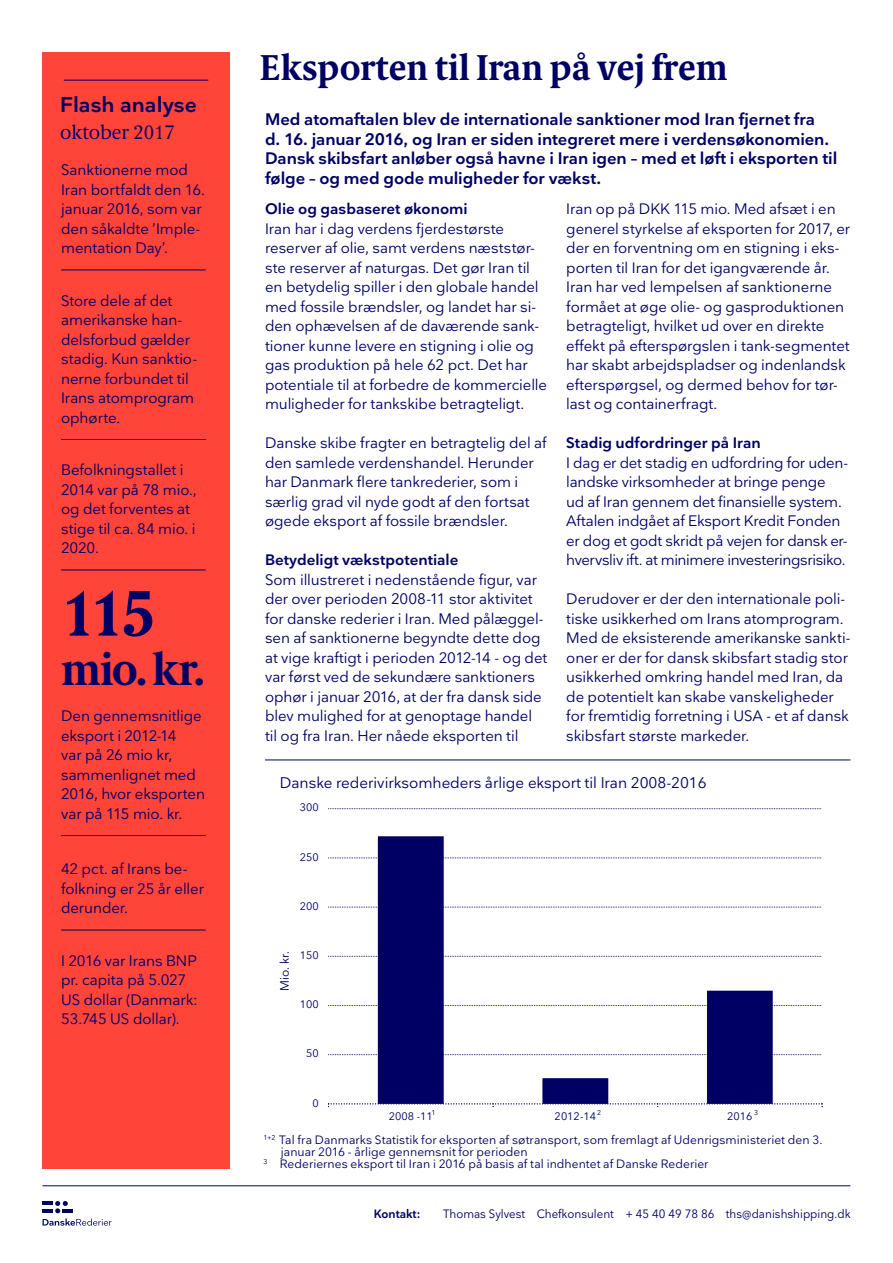
<style>
.page{position:relative;width:893px;height:1263px;background:#fff}
.page>*{position:absolute;margin:0;border:0;box-sizing:border-box;transform-origin:0 0}
.t1{font:700 64.5px "Berlingske Serif Text";color:#000064}
.t2{font:700 45px "Berlingske Serif Text";color:#000064}
.t3{font:700 36px "Berlingske Serif Text";color:#000064}
.t4{font:600 21px "Nationale";color:#000064}
.t5{font:300 19.5px "Berlingske Serif Text";color:#000064}
.t6{font:600 16.5px/19.5px "Nationale";letter-spacing:-.005em;color:#000064}
.t7{font:15.3px "Nationale";color:#000064}
.t8{font:15px/19.5px "Nationale";letter-spacing:-.005em;color:#000064}
.t9{font:600 15px "Nationale";color:#000064}
.t10{font:12px "Nationale";letter-spacing:.005em;color:#000064}
.t11{font:12px "Nationale";letter-spacing:.005em;color:#000064;scale:.96 1}
.t12{font:600 12px "Nationale";color:#000064;scale:.96 1}
.t13{font:10.8px "Nationale";letter-spacing:.005em;color:#000064}
.t14{font:7.05px "Nationale";color:#000064}
</style>
<div class="page">
<svg style="left:329px;top:1054px;width:493px;height:1px"></svg>
<svg style="left:329px;top:1005px;width:493px;height:1px"></svg>
<svg style="left:329px;top:956px;width:493px;height:1px"></svg>
<svg style="left:329px;top:907px;width:493px;height:1px"></svg>
<svg style="left:329px;top:857px;width:493px;height:1px"></svg>
<svg style="left:329px;top:808px;width:493px;height:1px"></svg>
<svg style="left:378px;top:836px;width:395px;height:267px"></svg>
<svg style="left:328px;top:1103px;width:495px;height:4px"></svg>
<svg style="left:43px;top:1201px;width:69px;height:25px"></svg>
<div style="left:43px;top:53px;width:187px;height:1116px;background:#ff4439"></div>
<hr style="left:64px;top:80px;width:144px;height:1px;background:#000064">
<hr style="left:43px;top:1185px;width:807px;height:1px;background:#000064">
<hr style="left:61px;top:270px;width:145px;height:1px;background:#000064">
<hr style="left:61px;top:439px;width:145px;height:1px;background:#000064">
<hr style="left:61px;top:570px;width:145px;height:1px;background:#000064">
<hr style="left:61px;top:835px;width:145px;height:1px;background:#000064">
<hr style="left:61px;top:930px;width:145px;height:1px;background:#000064">
<hr style="left:265px;top:759px;width:585px;height:1px;background:#000064">
<h3 class="t4" style="left:60px;top:91px;width:138px">Flash analyse</h3>
<h3 class="t5" style="left:60px;top:119px;width:116px">oktober 2017</h3>
<p class="t8" style="left:61px;top:160px;width:145px">Sanktionerne mod<br>Iran bortfaldt den 16. januar 2016, som var den såkaldte ’Imple&shy;mentation Day’.</p>
<p class="t8" style="left:61px;top:290px;width:137px">Store dele af det amerikanske han&shy;delsforbud gælder stadig. Kun sanktio&shy;nerne forbundet til<br>Irans atomprogram ophørte.</p>
<p class="t8" style="left:61px;top:460px;width:137px">Befolkningstallet i<br>2014 var på 78 mio., og det forventes at stige til ca. 84 mio. i<br>2020.</p>
<h1 class="t1" style="left:61px;top:567px;width:97px">115</h1>
<h2 class="t2" style="left:61px;top:637px;width:145px">mio. kr.</h2>
<p class="t8" style="left:61px;top:706px;width:145px">Den gennemsnitlige eksport i 2012-14<br>var på 26 mio kr, sammenlignet med<br>2016, hvor eksporten var på 115 mio. kr.</p>
<p class="t8" style="left:61px;top:859px;width:144px">42 pct. af Irans be&shy;folkning er 25 år eller derunder.</p>
<p class="t8" style="left:61px;top:950px;width:138px">I 2016 var Irans BNP pr. capita på 5.027<br>US dollar (Danmark:<br>53.745 US dollar).</p>
<h3 class="t3" style="left:260px;top:41px;width:470px">Eksporten til Iran på vej frem</h3>
<p class="t6" style="left:265px;top:109px;width:574px">Med atomaftalen blev de internationale sanktioner mod Iran fjernet fra<br>d. 16. januar 2016, og Iran er siden integreret mere i verdensøkonomien.<br>Dansk skibsfart anløber også havne i Iran igen – med et løft i eksporten til følge – og med gode muligheder for vækst.</p>
<p class="t9" style="left:265px;top:200px;width:204px">Olie og gasbaseret økonomi</p>
<p class="t8" style="left:265px;top:219px;width:284px">Iran har i dag verdens fjerdestørste reserver af olie, samt verdens næststør&shy;ste reserver af naturgas. Det gør Iran til en betydelig spiller i den globale handel med fossile brændsler, og landet har si&shy;den ophævelsen af de daværende sank&shy;tioner kunne levere en stigning i olie og gas produktion på hele 62 pct. Det har potentiale til at forbedre de kommercielle muligheder for tankskibe betragteligt.</p>
<p class="t8" style="left:265px;top:433px;width:283px">Danske skibe fragter en betragtelig del af den samlede verdenshandel. Herunder har Danmark flere tankrederier, som i særlig grad vil nyde godt af den fortsat øgede eksport af fossile brændsler.</p>
<p class="t9" style="left:265px;top:551px;width:195px">Betydeligt vækstpotentiale</p>
<p class="t8" style="left:265px;top:570px;width:284px">Som illustreret i nedenstående figur, var der over perioden 2008-11 stor aktivitet for danske rederier i Iran. Med pålæggel&shy;sen af sanktionerne begyndte dette dog at vige kraftigt i perioden 2012-14 - og det var først ved de sekundære sanktioners ophør i januar 2016, at der fra dansk side blev mulighed for at genoptage handel til og fra Iran. Her nåede eksporten til</p>
<p class="t8" style="left:566px;top:199px;width:285px">Iran op på DKK 115 mio. Med afsæt i en generel styrkelse af eksporten for 2017, er der en forventning om en stigning i eks&shy;porten til Iran for det igangværende år.<br>Iran har ved lempelsen af sanktionerne formået at øge olie- og gasproduktionen betragteligt, hvilket ud over en direkte effekt på efterspørgslen i tank-segmentet har skabt arbejdspladser og indenlandsk efterspørgsel, og dermed behov for tør&shy;last og containerfragt.</p>
<p class="t9" style="left:566px;top:434px;width:196px">Stadig udfordringer på Iran</p>
<p class="t8" style="left:566px;top:453px;width:284px">I dag er det stadig en udfordring for uden&shy;landske virksomheder at bringe penge<br>ud af Iran gennem det finansielle system.<br>Aftalen indgået af Eksport Kredit Fonden er dog et godt skridt på vejen for dansk er&shy;hvervsliv ift. at minimere investeringsrisiko.</p>
<p class="t8" style="left:566px;top:589px;width:286px">Derudover er der den internationale poli&shy;tiske usikkerhed om Irans atomprogram.<br>Med de eksisterende amerikanske sankti&shy;oner er der for dansk skibsfart stadig stor usikkerhed omkring handel med Iran, da de potentielt kan skabe vanskeligheder for fremtidig forretning i USA - et af dansk skibsfart største markeder.</p>
<p class="t7" style="left:280px;top:773px;width:428px">Danske rederivirksomheders årlige eksport til Iran 2008-2016</p>
<p class="t13" style="left:300px;top:801px;width:20px">300</p>
<p class="t13" style="left:300px;top:850px;width:20px">250</p>
<p class="t13" style="left:300px;top:899px;width:20px">200</p>
<p class="t10" style="left:277px;top:991px;width:42px;rotate:-90deg">Mio. kr.</p>
<p class="t13" style="left:300px;top:948px;width:20px">150</p>
<p class="t13" style="left:300px;top:997px;width:20px">100</p>
<p class="t13" style="left:306px;top:1047px;width:14px">50</p>
<p class="t13" style="left:312px;top:1096px;width:8px">0</p>
<p class="t14" style="left:432px;top:1107px;width:6px">1</p>
<p class="t14" style="left:597px;top:1107px;width:6px">2</p>
<p class="t14" style="left:754px;top:1107px;width:6px">3</p>
<p class="t13" style="left:389px;top:1109px;width:46px">2008 -11</p>
<p class="t13" style="left:555px;top:1109px;width:43px">2012-14</p>
<p class="t13" style="left:727px;top:1109px;width:27px">2016</p>
<p class="t10" style="left:264px;top:1132px;width:560px"><sup>1+2</sup> Tal fra Danmarks Statistik for eksporten af søtransport, som fremlagt af Udenrigsministeriet den 3.</p>
<p class="t10" style="left:281px;top:1144px;width:248px">januar 2016 - årlige gennemsnit for perioden</p>
<p class="t10" style="left:264px;top:1156px;width:446px"><sup>3</sup> Rederiernes eksport til Iran i 2016 på basis af tal indhentet af Danske Rederier</p>
<p class="t12" style="left:374px;top:1206px;width:50px">Kontakt:</p>
<p class="t11" style="left:443px;top:1206px;width:426px">Thomas Sylvest Chefkonsulent + 45 40 49 78 86 ths@danishshipping.dk</p>
</div>
